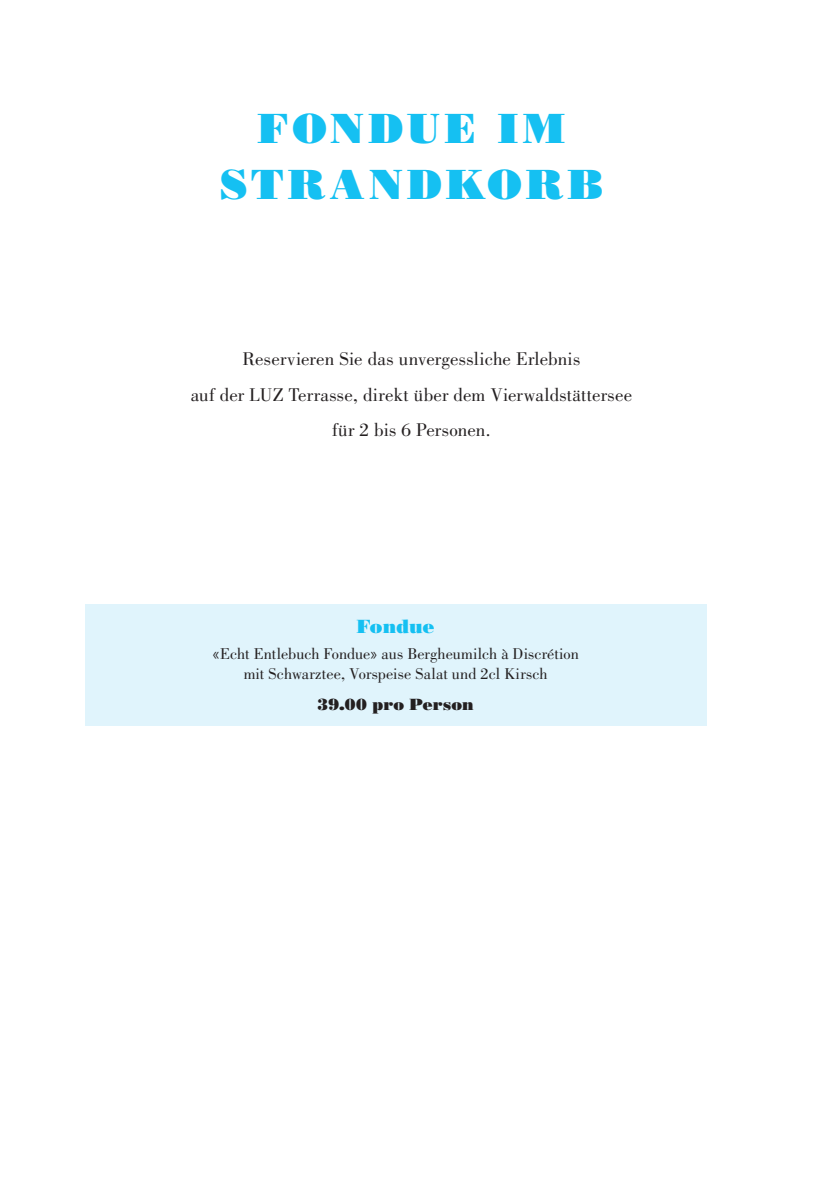
<style>
.page{position:relative;width:823px;height:1191px;background:#fff}
.page>*{position:absolute;margin:0;border:0;box-sizing:border-box;transform-origin:0 0}
.t1{font:42px/56.2px "Bodoni Std Poster";letter-spacing:.1em;color:#15c0f2;text-align:center}
.t2{font:19px/35.4px "Bodoni Std";letter-spacing:.005em;color:#231f20;text-align:center}
.t3{font:19px "Bodoni Std Poster";color:#15c0f2}
.t4{font:16.2px/20px "Bodoni Std";color:#231f20;text-align:center}
.t5{font:16.2px "Bodoni Std Poster";letter-spacing:.01em;color:#231f20}
.s1{font-family:"Sofia Pro";font-weight:300}
</style>
<div class="page">
<div style="left:85px;top:604px;width:620px;height:122px;background:#e0f4fc"></div>
<h1 class="t1" style="left:220px;top:100px;width:384px">FONDUE IM<br>STRANDKORB</h1>
<p class="t2" style="left:190px;top:341px;width:443px">Reservieren Sie das unvergessliche Erlebnis<br>auf der LUZ Terrasse, direkt über dem Vierwaldstättersee für 2 bis 6 Personen.</p>
<p class="t3" style="left:356px;top:615px;width:79px">Fondue</p>
<p class="t4" style="left:212px;top:643px;width:368px"><span class="s1">«</span>Echt Entlebuch Fondue<span class="s1">»</span> aus Bergheumilch à Discrétion mit Schwarztee, Vorspeise Salat und 2cl Kirsch</p>
<p class="t5" style="left:317px;top:694px;width:158px">39.00 pro Person</p>
</div>
